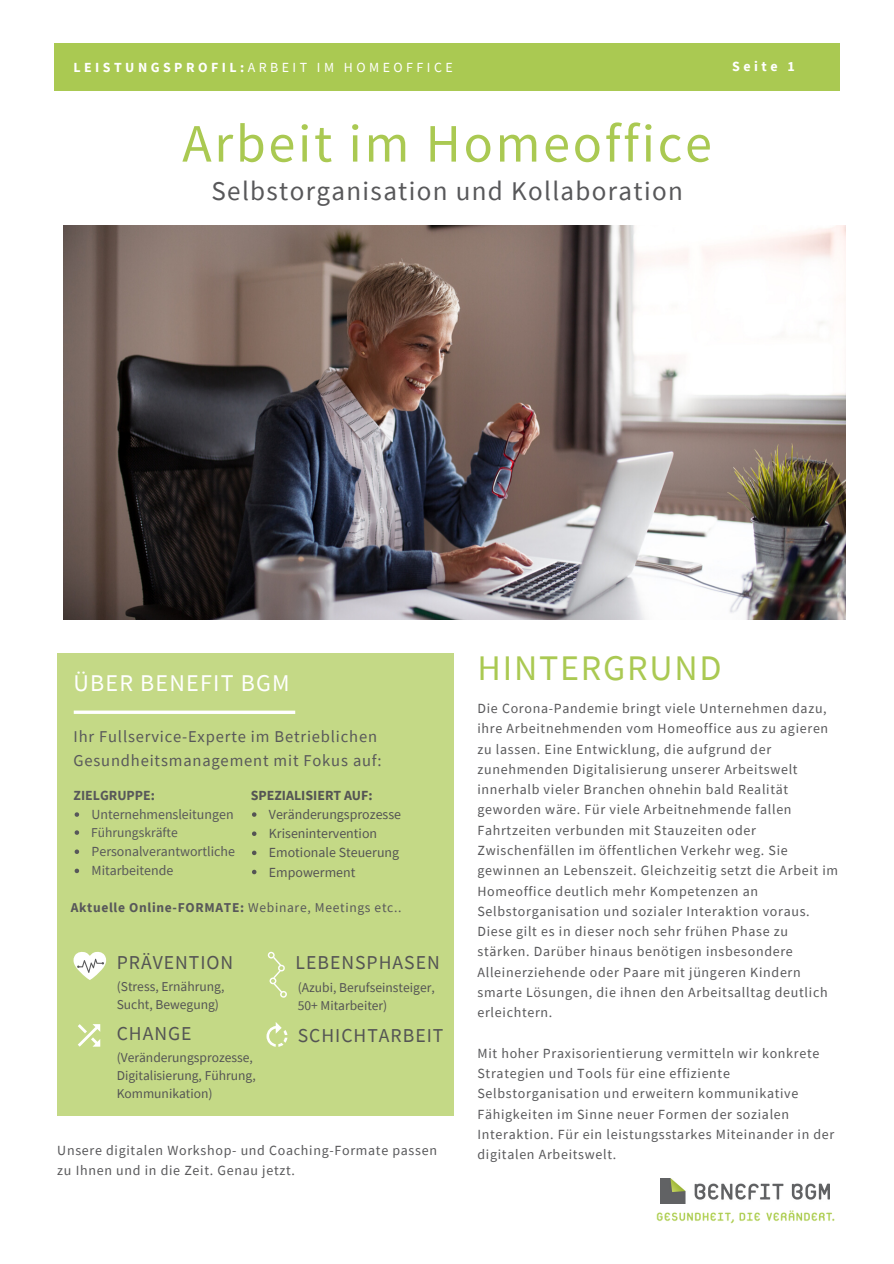
<style>
.page{position:relative;width:894px;height:1264px;background:#fff}
.page>*{position:absolute;margin:0;border:0;box-sizing:border-box;transform-origin:0 0}
.t1{font:54px "Source Sans Pro";letter-spacing:.05em;color:#aac952}
.t2{font:36px "Source Sans Pro";letter-spacing:.05em;color:#aac952}
.t3{font:27px "Source Sans Pro";letter-spacing:.05em;color:#58585a}
.t4{font:24px "Source Sans Pro";letter-spacing:.05em;color:#fff}
.t5{font:19.65px "Source Sans Pro";letter-spacing:.05em;color:#545454}
.t6{font:16.5px/23.7px "Source Sans Pro";letter-spacing:.05em;color:#58585a}
.t7{font:13.95px/20.2px "Source Sans Pro";letter-spacing:.05em;color:#58585a}
.t8{font:13.95px/19.2px "Source Sans Pro";color:#545454}
.t9{font:13.95px/19.2px "Source Sans Pro";color:#58585a}
.t10{font:13.95px "Source Sans Pro";letter-spacing:.25em;color:#fff}
.t11{font:700 13.95px "Source Sans Pro";color:#545454}
.t12{font:700 13.95px "Source Sans Pro";color:#58585a}
.t13{font:700 13.95px "Arimo";letter-spacing:.25em;color:#fff}
.t14{font:700 13.95px "Source Sans Pro";letter-spacing:.25em;color:#fff}
.t15{font:13.5px/18px "Source Sans Pro";color:#545454}
.t16{font:700 13.5px "Source Sans Pro";letter-spacing:.05em;color:#58585a}
.t17{font:13.5px "Source Sans Pro";color:#58585a}
.s1{font-weight:700}
.s2{font-weight:400}
</style>
<div class="page">
<div style="left:57px;top:653px;width:397px;height:461px;background:#c4d986"></div>
<svg style="left:73px;top:710px;width:222px;height:4px"></svg>
<img style="left:660px;top:1178px;width:169px;height:25px">
<img style="left:656px;top:1210px;width:178px;height:13px">
<div style="left:54px;top:44px;width:785px;height:46px;background:#aac952"></div>
<svg style="left:268px;top:951px;width:19px;height:46px"></svg>
<svg style="left:78px;top:1024px;width:22px;height:22px"></svg>
<svg style="left:73px;top:951px;width:33px;height:29px"></svg>
<svg style="left:266px;top:1022px;width:21px;height:24px"></svg>
<img style="left:63px;top:226px;width:782px;height:393px">
<svg style="left:75px;top:812px;width:4px;height:4px"></svg>
<svg style="left:75px;top:830px;width:4px;height:4px"></svg>
<svg style="left:75px;top:849px;width:4px;height:5px"></svg>
<svg style="left:75px;top:868px;width:4px;height:5px"></svg>
<svg style="left:252px;top:812px;width:4px;height:4px"></svg>
<svg style="left:252px;top:831px;width:4px;height:5px"></svg>
<svg style="left:252px;top:850px;width:4px;height:5px"></svg>
<svg style="left:252px;top:869px;width:4px;height:5px"></svg>
<p class="t13" style="left:750px;top:58px;width:67px">Seite 1</p>
<p class="t10" style="left:73px;top:58px;width:380px"><span class="s1">LEISTUNGSPROFIL:</span>ARBEIT IM HOMEOFFICE</p>
<p class="t14" style="left:732px;top:57px;width:64px">Seite 1</p>
<h1 class="t1" style="left:182px;top:108px;width:531px">Arbeit im Homeoffice</h1>
<h3 class="t3" style="left:211px;top:174px;width:473px">Selbstorganisation und Kollaboration</h3>
<h3 class="t4" style="left:73px;top:667px;width:217px">ÜBER BENEFIT BGM</h3>
<p class="t6" style="left:73px;top:724px;width:309px">Ihr Fullservice-Experte im Betrieblichen<br>Gesundheitsmanagement mit Fokus auf:</p>
<p class="t9" style="left:92px;top:804px;width:143px">Unternehmensleitungen</p>
<p class="t17" style="left:91px;top:823px;width:88px">Führungskräfte</p>
<p class="t9" style="left:92px;top:841px;width:145px">Personalverantwortliche<br>Mitarbeitende</p>
<p class="t12" style="left:73px;top:786px;width:83px">ZIELGRUPPE:</p>
<p class="t11" style="left:251px;top:786px;width:123px">SPEZIALISIERT AUF:</p>
<p class="t8" style="left:269px;top:804px;width:134px">Veränderungsprozesse<br>Krisenintervention<br>Emotionale Steuerung<br>Empowerment</p>
<p class="t16" style="left:71px;top:899px;width:332px">Aktuelle Online-FORMATE: <span class="s2">Webinare, Meetings etc..</span></p>
<h3 class="t5" style="left:117px;top:950px;width:118px">PRÄVENTION</h3>
<h3 class="t5" style="left:295px;top:950px;width:146px">LEBENSPHASEN</h3>
<p class="t15" style="left:117px;top:977px;width:109px">(Stress, Ernährung,<br>Sucht, Bewegung)</p>
<p class="t15" style="left:297px;top:978px;width:138px">(Azubi, Berufseinsteiger,<br>50+ Mitarbeiter)</p>
<h3 class="t5" style="left:117px;top:1020px;width:76px">CHANGE</h3>
<p class="t15" style="left:117px;top:1048px;width:140px">(Veränderungsprozesse,<br>Digitalisierung, Führung,<br>Kommunikation)</p>
<h3 class="t5" style="left:297px;top:1022px;width:147px">SCHICHTARBEIT</h3>
<h2 class="t2" style="left:477px;top:645px;width:246px">HINTERGRUND</h2>
<p class="t7" style="left:477px;top:698px;width:362px">Die Corona-Pandemie bringt viele Unternehmen dazu, ihre Arbeitnehmenden vom Homeoffice aus zu agieren zu lassen. Eine Entwicklung, die aufgrund der zunehmenden Digitalisierung unserer Arbeitswelt innerhalb vieler Branchen ohnehin bald Realität geworden wäre. Für viele Arbeitnehmende fallen Fahrtzeiten verbunden mit Stauzeiten oder Zwischenfällen im öffentlichen Verkehr weg. Sie gewinnen an Lebenszeit. Gleichzeitig setzt die Arbeit im Homeoffice deutlich mehr Kompetenzen an Selbstorganisation und sozialer Interaktion voraus.<br>Diese gilt es in dieser noch sehr frühen Phase zu stärken. Darüber hinaus benötigen insbesondere Alleinerziehende oder Paare mit jüngeren Kindern smarte Lösungen, die ihnen den Arbeitsalltag deutlich erleichtern.</p>
<p class="t7" style="left:477px;top:1042px;width:358px">Mit hoher Praxisorientierung vermitteln wir konkrete Strategien und Tools für eine effiziente Selbstorganisation und erweitern kommunikative Fähigkeiten im Sinne neuer Formen der sozialen Interaktion. Für ein leistungsstarkes Miteinander in der</p>
<p class="t7" style="left:57px;top:1139px;width:381px">Unsere digitalen Workshop- und Coaching-Formate passen</p>
<p class="t7" style="left:477px;top:1143px;width:140px">digitalen Arbeitswelt.</p>
<p class="t7" style="left:57px;top:1159px;width:239px">zu Ihnen und in die Zeit. Genau jetzt.</p>
</div>
